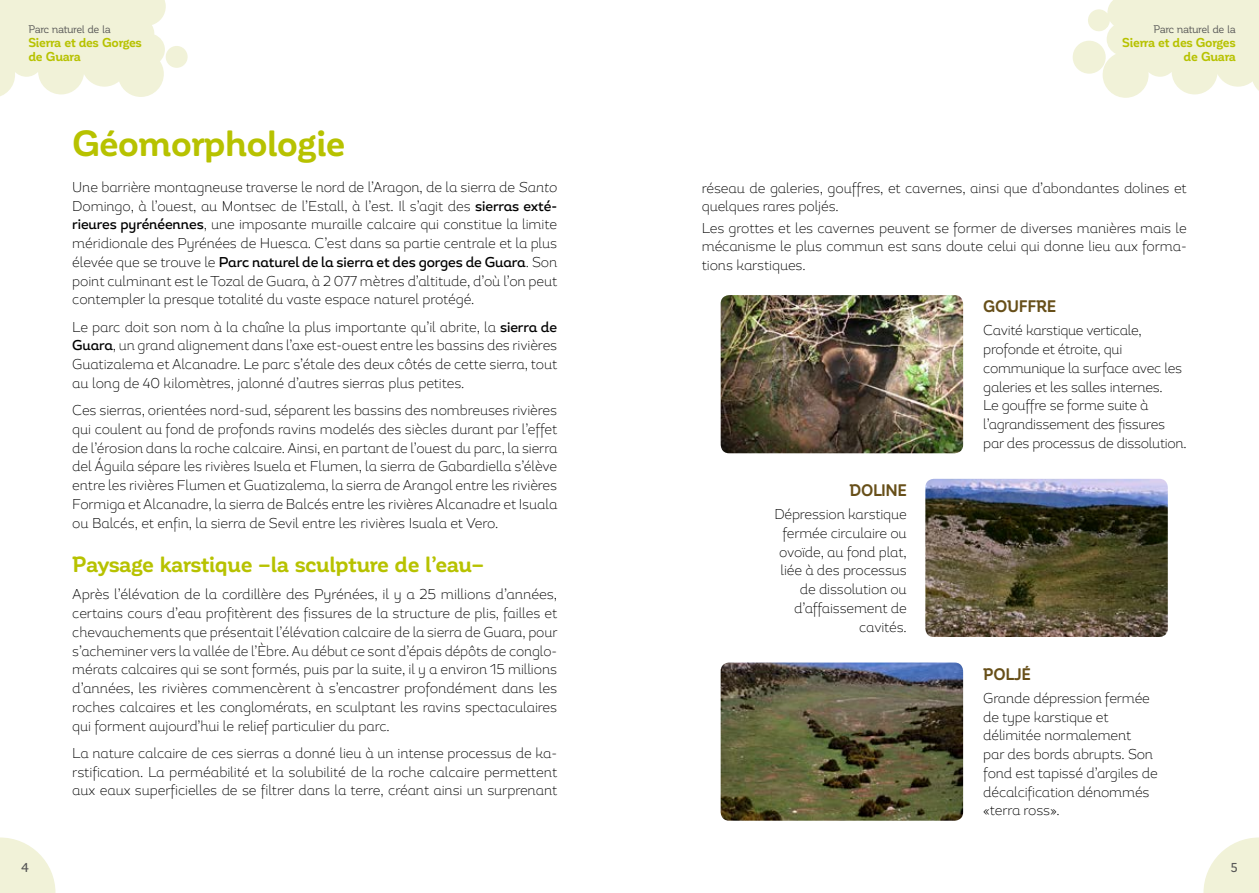
<style>
.page{position:relative;width:1259px;height:893px;background:#fff}
.page>*{position:absolute;margin:0;border:0;box-sizing:border-box;transform-origin:0 0}
.t1{font:700 36px "Corporative Soft";letter-spacing:-.025em;color:#b7c200}
.t2{font:700 21.75px "Corporative Soft";letter-spacing:-.02em;color:#b7c200}
.t3{font:700 16.5px "Corporative Soft";letter-spacing:-.015em;color:#674f19;scale:.95 1}
.t4{font:200 14.25px/18.8px "Magallanes";letter-spacing:-.015em;color:#000;text-align:justify;scale:.95 1}
.t5{font:200 14.25px/18.8px "Magallanes";letter-spacing:-.015em;color:#000;text-align:justify}
.t6{font:700 12.75px/13.8px "Corporative Soft";letter-spacing:-.025em;color:#b7c200}
.t7{font:500 12.75px "Corporative Soft";color:#575756}
.t8{font:10.8px "Corporative Soft";letter-spacing:-.045em;color:#575756}
.s1{font-style:italic}
.s2{font-weight:500}
</style>
<div class="page">
<svg style="left:1072px;top:0;width:187px;height:98px"></svg>
<svg style="left:1203px;top:837px;width:56px;height:56px"></svg>
<svg style="left:0;top:837px;width:55px;height:56px"></svg>
<svg style="left:0;top:0;width:188px;height:97px"></svg>
<img style="left:720px;top:662px;width:243px;height:159px">
<img style="left:720px;top:295px;width:243px;height:158px">
<img style="left:925px;top:479px;width:242px;height:158px">
<p class="t8" style="left:28px;top:23px;width:84px">Parc naturel de la</p>
<p class="t6" style="left:28px;top:36px;width:115px">Sierra et des Gorges de Guara</p>
<h1 class="t1" style="left:72px;top:124px;width:275px">Géomorphologie</h1>
<p class="t4" style="left:72px;top:178px;width:512px">Une barrière montagneuse traverse le nord de l’Aragon, de la sierra de <span class="s1">Santo </span>Domingo, à l’ouest, au Montsec de l’Estall, à l’est. Il s’agit des <span class="s2">sierras exté&shy;rieures pyrénéennes</span>, une imposante muraille calcaire qui constitue la limite méridionale des Pyrénées de Huesca. C’est dans sa partie centrale et la plus élevée que se trouve le <span class="s2">Parc naturel de la sierra et des gorges de Guara</span>. Son point culminant est le Tozal de Guara, à 2 077 mètres d’altitude, d’où l’on peut contempler la presque totalité du vaste espace naturel protégé.</p>
<p class="t4" style="left:72px;top:317px;width:512px">Le parc doit son nom à la chaîne la plus importante qu’il abrite, la <span class="s2">sierra de Guara</span>, un grand alignement dans l’axe est-ouest entre les bassins des rivières Guatizalema et Alcanadre. Le parc s’étale des deux côtés de cette sierra, tout au long de 40 kilomètres, jalonné d’autres sierras plus petites.</p>
<p class="t4" style="left:72px;top:401px;width:512px">Ces sierras, orientées nord-sud, séparent les bassins des nombreuses rivières qui coulent au fond de profonds ravins modelés des siècles durant par l’effet de l’érosion dans la roche calcaire. Ainsi, en partant de l’ouest du parc, la sierra del Águila sépare les rivières Isuela et Flumen, la sierra de Gabardiella s’élève entre les rivières Flumen et Guatizalema, la sierra de Arangol entre les rivières Formiga et Alcanadre, la sierra de Balcés entre les rivières Alcanadre et Isuala ou Balcés, et enfin, la sierra de Sevil entre les rivières Isuala et Vero.</p>
<h2 class="t2" style="left:72px;top:553px;width:413px">Paysage karstique –la sculpture de l’eau–</h2>
<p class="t5" style="left:72px;top:585px;width:487px">Après l’élévation de la cordillère des Pyrénées, il y a 25 millions d’années, certains cours d’eau profitèrent des fissures de la structure de plis, failles et chevauchements que présentait l’élévation calcaire de la sierra de Guara, pour s’acheminer vers la vallée de l’Èbre. Au début ce sont d’épais dépôts de conglo&shy;mérats calcaires qui se sont formés, puis par la suite, il y a environ 15 millions d’années, les rivières commencèrent à s’encastrer profondément dans les roches calcaires et les conglomérats, en sculptant les ravins spectaculaires qui forment aujourd’hui le relief particulier du parc.</p>
<p class="t4" style="left:72px;top:744px;width:512px">La nature calcaire de ces sierras a donné lieu à un intense processus de ka&shy;rstification. La perméabilité et la solubilité de la roche calcaire permettent aux eaux superficielles de se filtrer dans la terre, créant ainsi un surprenant</p>
<p class="t8" style="left:1153px;top:24px;width:84px">Parc naturel de la</p>
<p class="t6" style="left:1122px;top:36px;width:115px;text-align:right">Sierra et des Gorges de Guara</p>
<p class="t4" style="left:702px;top:179px;width:512px;line-height:18px">réseau de galeries, gouffres, et cavernes, ainsi que d’abondantes dolines et quelques rares poljés.</p>
<p class="t4" style="left:702px;top:219px;width:512px;line-height:18.3px">Les grottes et les cavernes peuvent se former de diverses manières mais le mécanisme le plus commun est sans doute celui qui donne lieu aux forma&shy;tions karstiques.</p>
<p class="t3" style="left:983px;top:298px;width:78px">GOUFFRE</p>
<p class="t4" style="left:983px;top:321px;width:216px;text-align:left">Cavité karstique verticale, profonde et étroite, qui communique la surface avec les galeries et les salles internes.<br>Le gouffre se forme suite à l’agrandissement des fissures par des processus de dissolution.</p>
<p class="t3" style="left:849px;top:481px;width:62px">DOLINE</p>
<p class="t4" style="left:774px;top:505px;width:141px;text-align:right">Dépression karstique fermée circulaire ou ovoïde, au fond plat, liée à des processus de dissolution ou d’affaissement de cavités.</p>
<p class="t3" style="left:983px;top:665px;width:52px">POLJÉ</p>
<p class="t4" style="left:983px;top:689px;width:185px;text-align:left">Grande dépression fermée de type karstique et délimitée normalement<br>par des bords abrupts. Son fond est tapissé d’argiles de décalcification dénommés «terra ross».</p>
<p class="t7" style="left:21px;top:861px;width:9px">4</p>
<p class="t7" style="left:1231px;top:861px;width:8px">5</p>
</div>
